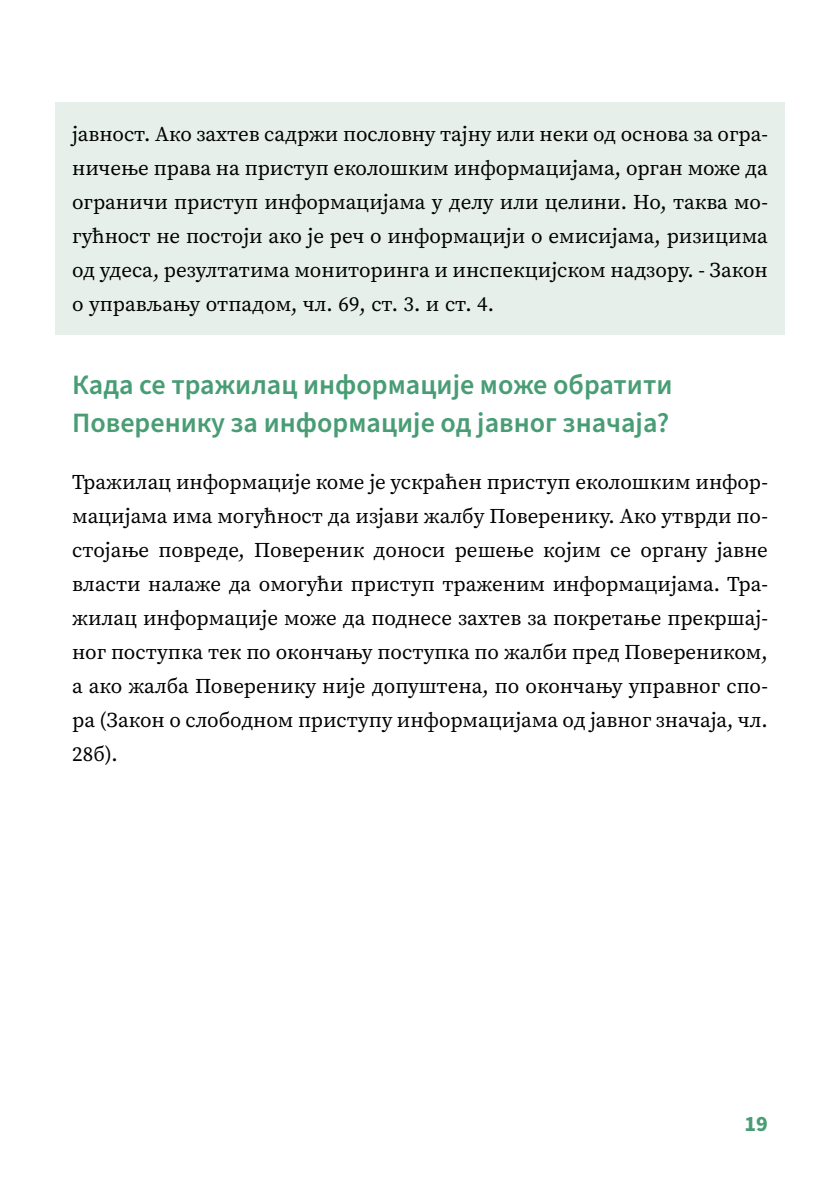
<style>
.page{position:relative;width:840px;height:1191px;background:#fff}
.page>*{position:absolute;margin:0;border:0;box-sizing:border-box;transform-origin:0 0}
.t1{font:600 28px/38px "Source Sans Pro";color:#499d75}
.t2{font:700 22px "Source Sans Pro";color:#499d75}
.t3{font:21px/34px "Source Serif Pro";color:#000;text-align:justify}
</style>
<div class="page">
<div style="left:55px;top:102px;width:729px;height:233px;background:#e6efe9"></div>
<p class="t3" style="left:72px;top:117px;width:697px">јавност. Ако захтев садржи пословну тајну или неки од основа за огра&shy;ничење права на приступ еколошким информацијама, орган може да ограничи приступ информацијама у делу или целини. Но, таква мо&shy;гућност не постоји ако је реч о информацији о емисијама, ризицима од удеса, резултатима мониторинга и инспекцијском надзору. - Закон о управљању отпадом, чл. 69, ст. 3. и ст. 4.</p>
<h1 class="t1" style="left:72px;top:367px;width:601px">Када се тражилац информације може обратити<br>Поверенику за информације од јавног значаја?</h1>
<p class="t3" style="left:72px;top:465px;width:697px">Тражилац информације коме је ускраћен приступ еколошким инфор&shy;мацијама има могућност да изјави жалбу Поверенику. Ако утврди по&shy;стојање повреде, Повереник доноси решење којим се органу јавне власти налаже да омогући приступ траженим информацијама. Тра&shy;жилац информације може да поднесе захтев за покретање прекршај&shy;ног поступка тек по окончању поступка по жалби пред Повереником, а ако жалба Поверенику није допуштена, по окончању управног спо&shy;ра (Закон о слободном приступу информацијама од јавног значаја, чл.<br>28б).</p>
<p class="t2" style="left:744px;top:1109px;width:25px">19</p>
</div>
